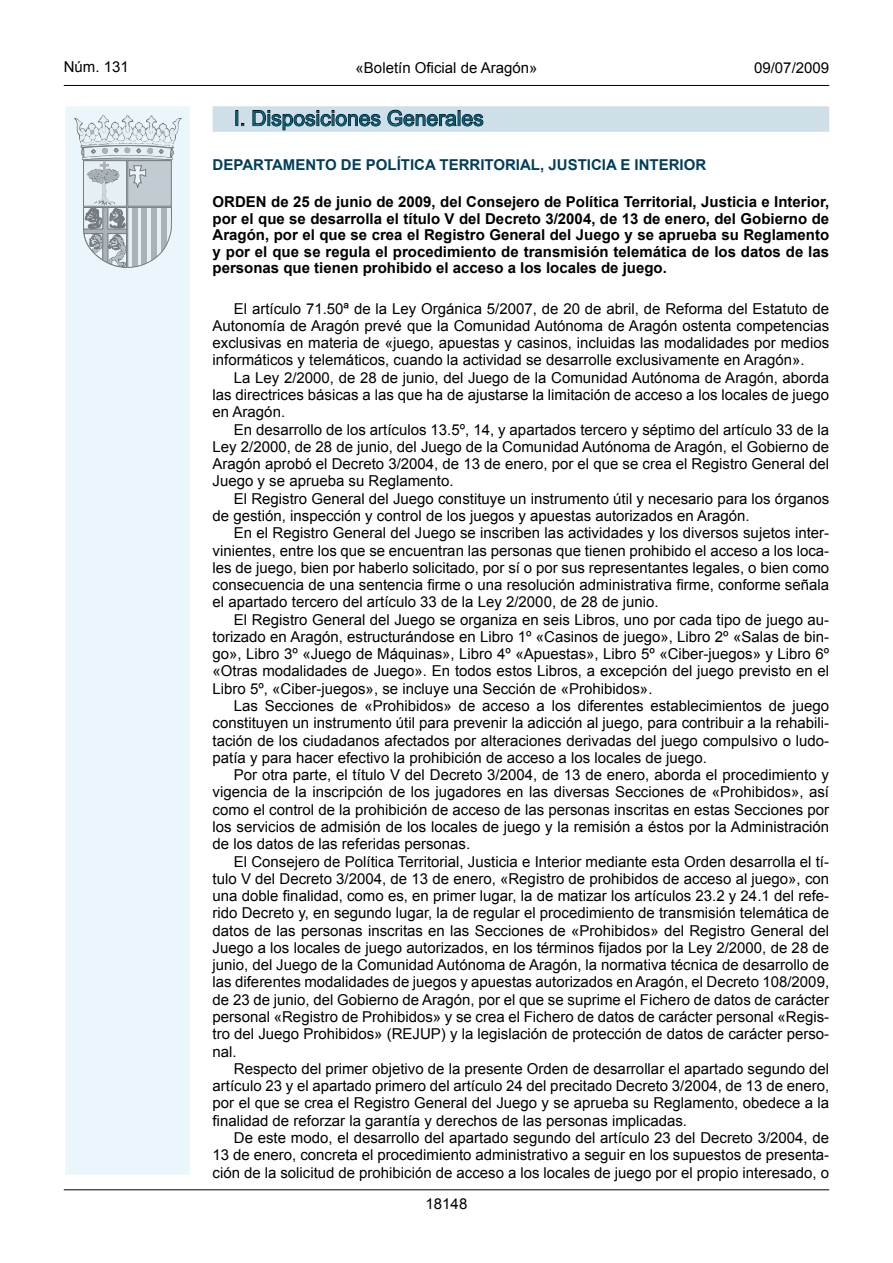
<style>
.page{position:relative;width:893px;height:1263px;background:#fff}
.page>*{position:absolute;margin:0;border:0;box-sizing:border-box;transform-origin:0 0}
.Titulo_sec{font:21px "Arial";color:#005e7c}
.inicio_de_parrafo{font:15px/17.2px "Arial";color:#000;text-align:justify}
.Titulo_text{font:700 15px/16.5px "Arial";color:#000;text-align:justify}
.emisor_text{font:700 15px "Arial";color:#003e5c}
.estilo_head-c{font:15px "Arial";color:#000}
.estilo_head-d{font:15px "Arial";color:#000}
.estilo_head-i{font:15px "Arial";color:#000}
.numero_pagina{font:15px "Arial";color:#000}
</style>
<div class="page">
<hr style="left:64px;top:85px;width:765px;height:1px;background:#000">
<div style="left:64px;top:105px;width:127px;height:1071px;background:#ebf6fc;border:2px solid #fff"></div>
<svg style="left:75px;top:115px;width:106px;height:153px"></svg>
<hr style="left:64px;top:1189px;width:765px;height:1px;background:#000">
<div style="left:213px;top:106px;width:616px;height:26px;background:#cedfe7"></div>
<svg style="left:236px;top:111px;width:8px;height:15px"></svg>
<svg style="left:252px;top:110px;width:129px;height:20px"></svg>
<svg style="left:387px;top:110px;width:97px;height:17px"></svg>
<p class="estilo_head-i" style="left:64px;top:57px;width:67px">Núm. 131</p>
<p class="estilo_head-c" style="left:356px;top:57px;width:183px">«Boletín Oficial de Aragón»</p>
<p class="estilo_head-d" style="left:754px;top:57px;width:77px">09/07/2009</p>
<p class="Titulo_sec" style="left:234px;top:104px;width:251px">I. Disposiciones Generales</p>
<p class="emisor_text" style="left:213px;top:154px;width:495px">DEPARTAMENTO DE POLÍTICA TERRITORIAL, JUSTICIA E INTERIOR</p>
<p class="Titulo_text" style="left:213px;top:194px;width:618px">ORDEN de 25 de junio de 2009, del Consejero de Política Territorial, Justicia e Interior, por el que se desarrolla el título V del Decreto 3/2004, de 13 de enero, del Gobierno de Aragón, por el que se crea el Registro General del Juego y se aprueba su Reglamento y por el que se regula el procedimiento de transmisión telemática de los datos de las personas que tienen prohibido el acceso a los locales de juego.</p>
<p class="inicio_de_parrafo" style="left:213px;top:300px;width:618px;text-indent:21px">El artículo 71.50ª de la Ley Orgánica 5/2007, de 20 de abril, de Reforma del Estatuto de Autonomía de Aragón prevé que la Comunidad Autónoma de Aragón ostenta competencias exclusivas en materia de «juego, apuestas y casinos, incluidas las modalidades por medios informáticos y telemáticos, cuando la actividad se desarrolle exclusivamente en Aragón».</p>
<p class="inicio_de_parrafo" style="left:213px;top:369px;width:618px;text-indent:21px">La Ley 2/2000, de 28 de junio, del Juego de la Comunidad Autónoma de Aragón, aborda las directrices básicas a las que ha de ajustarse la limitación de acceso a los locales de juego en Aragón.</p>
<p class="inicio_de_parrafo" style="left:213px;top:421px;width:618px;text-indent:21px">En desarrollo de los artículos 13.5º, 14, y apartados tercero y séptimo del artículo 33 de la Ley 2/2000, de 28 de junio, del Juego de la Comunidad Autónoma de Aragón, el Gobierno de Aragón aprobó el Decreto 3/2004, de 13 de enero, por el que se crea el Registro General del Juego y se aprueba su Reglamento.</p>
<p class="inicio_de_parrafo" style="left:213px;top:490px;width:618px;text-indent:21px">El Registro General del Juego constituye un instrumento útil y necesario para los órganos de gestión, inspección y control de los juegos y apuestas autorizados en Aragón.</p>
<p class="inicio_de_parrafo" style="left:213px;top:524px;width:618px;text-indent:21px">En el Registro General del Juego se inscriben las actividades y los diversos sujetos inter&shy;vinientes, entre los que se encuentran las personas que tienen prohibido el acceso a los loca&shy;les de juego, bien por haberlo solicitado, por sí o por sus representantes legales, o bien como consecuencia de una sentencia firme o una resolución administrativa firme, conforme señala el apartado tercero del artículo 33 de la Ley 2/2000, de 28 de junio.</p>
<p class="inicio_de_parrafo" style="left:213px;top:611px;width:618px;text-indent:21px">El Registro General del Juego se organiza en seis Libros, uno por cada tipo de juego au&shy;torizado en Aragón, estructurándose en Libro 1º «Casinos de juego», Libro 2º «Salas de bin&shy;go», Libro 3º «Juego de Máquinas», Libro 4º «Apuestas», Libro 5º «Ciber-juegos» y Libro 6º «Otras modalidades de Juego». En todos estos Libros, a excepción del juego previsto en el Libro 5º, «Ciber-juegos», se incluye una Sección de «Prohibidos».</p>
<p class="inicio_de_parrafo" style="left:213px;top:697px;width:618px;text-indent:21px">Las Secciones de «Prohibidos» de acceso a los diferentes establecimientos de juego constituyen un instrumento útil para prevenir la adicción al juego, para contribuir a la rehabili&shy;tación de los ciudadanos afectados por alteraciones derivadas del juego compulsivo o ludo&shy;patía y para hacer efectivo la prohibición de acceso a los locales de juego.</p>
<p class="inicio_de_parrafo" style="left:213px;top:766px;width:618px;text-indent:21px">Por otra parte, el título V del Decreto 3/2004, de 13 de enero, aborda el procedimiento y vigencia de la inscripción de los jugadores en las diversas Secciones de «Prohibidos», así como el control de la prohibición de acceso de las personas inscritas en estas Secciones por los servicios de admisión de los locales de juego y la remisión a éstos por la Administración de los datos de las referidas personas.</p>
<p class="inicio_de_parrafo" style="left:213px;top:853px;width:618px;text-indent:21px">El Consejero de Política Territorial, Justicia e Interior mediante esta Orden desarrolla el tí&shy;tulo V del Decreto 3/2004, de 13 de enero, «Registro de prohibidos de acceso al juego», con una doble finalidad, como es, en primer lugar, la de matizar los artículos 23.2 y 24.1 del refe&shy;rido Decreto y, en segundo lugar, la de regular el procedimiento de transmisión telemática de datos de las personas inscritas en las Secciones de «Prohibidos» del Registro General del Juego a los locales de juego autorizados, en los términos fijados por la Ley 2/2000, de 28 de junio, del Juego de la Comunidad Autónoma de Aragón, la normativa técnica de desarrollo de las diferentes modalidades de juegos y apuestas autorizados en Aragón, el Decreto 108/2009, de 23 de junio, del Gobierno de Aragón, por el que se suprime el Fichero de datos de carácter personal «Registro de Prohibidos» y se crea el Fichero de datos de carácter personal «Regis&shy;tro del Juego Prohibidos» (REJUP) y la legislación de protección de datos de carácter perso&shy;nal.</p>
<p class="inicio_de_parrafo" style="left:213px;top:1060px;width:618px;text-indent:21px">Respecto del primer objetivo de la presente Orden de desarrollar el apartado segundo del artículo 23 y el apartado primero del artículo 24 del precitado Decreto 3/2004, de 13 de enero, por el que se crea el Registro General del Juego y se aprueba su Reglamento, obedece a la finalidad de reforzar la garantía y derechos de las personas implicadas.</p>
<p class="inicio_de_parrafo" style="left:213px;top:1129px;width:618px;text-indent:21px">De este modo, el desarrollo del apartado segundo del artículo 23 del Decreto 3/2004, de 13 de enero, concreta el procedimiento administrativo a seguir en los supuestos de presenta&shy;ción de la solicitud de prohibición de acceso a los locales de juego por el propio interesado, o</p>
<p class="numero_pagina" style="left:426px;top:1194px;width:43px">18148</p>
</div>
